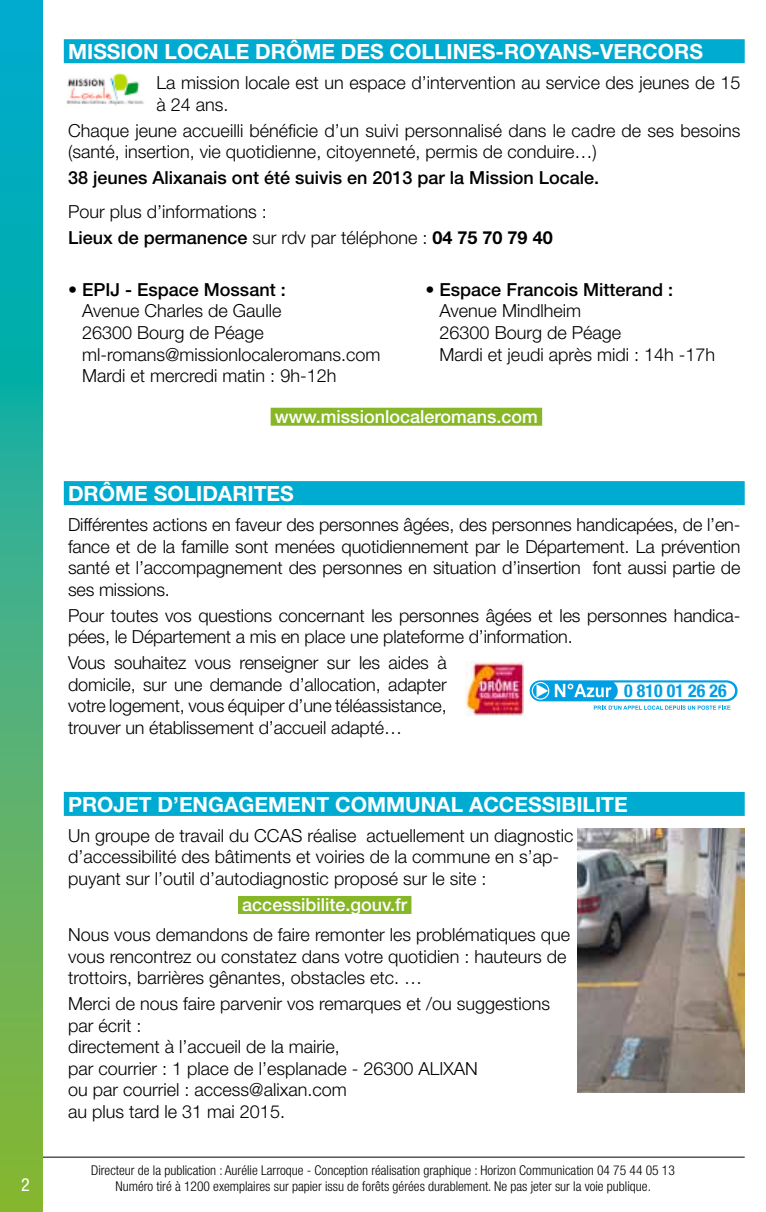
<style>
.page{position:relative;width:766px;height:1212px;background:#fff}
.page>*{position:absolute;margin:0;border:0;box-sizing:border-box;transform-origin:0 0}
.t1{font:700 21px "Helvetica Neue";color:#fff}
.t2{font:300 18px/21.6px "Helvetica Neue";color:#000}
.t3{font:500 18px "Helvetica Neue";color:#000}
.t4{font:500 18px "Helvetica Neue";color:#fff}
.t5{font:condensed 18px "Helvetica Neue";color:#fff}
.t6{font:700 condensed 17.85px "Helvetica Neue";color:#009fe3}
.t7{font:300 condensed 13.5px/16.2px "Helvetica Neue";color:#000;text-align:center}
.s1{font-weight:500}
.s2{font-weight:700}
</style>
<div class="page">
<hr style="left:21px;top:1157px;width:723px;height:1px;background:#000">
<div style="left:64px;top:39px;width:680px;height:24px;background:#00abd2"></div>
<div style="left:64px;top:481px;width:680px;height:24px;background:#00abd2"></div>
<div style="left:64px;top:792px;width:680px;height:24px;background:#00abd2"></div>
<div style="left:238px;top:896px;width:173px;height:18px;background:#87b726"></div>
<img style="left:66px;top:73px;width:78px;height:33px">
<img style="left:465px;top:661px;width:58px;height:54px">
<svg style="left:529px;top:680px;width:208px;height:30px"></svg>
<img style="left:577px;top:829px;width:167px;height:263px">
<div style="left:270px;top:408px;width:272px;height:18px;background:#87b726"></div>
<svg style="left:0;top:0;width:43px;height:1212px;background:#3cb085"></svg>
<p class="t5" style="left:21px;top:1174px;width:10px">2</p>
<p class="t1" style="left:68px;top:38px;width:336px">MISSION LOCALE DRÔME DES COLLINES</p>
<p class="t1" style="left:495px;top:38px;width:68px">-ROYANS</p>
<p class="t1" style="left:591px;top:38px;width:112px">-VERCO RS</p>
<p class="t2" style="left:156px;top:71px;width:585px">La mission locale est un espace d’intervention au service des jeunes de 15 à 24 ans.</p>
<p class="t2" style="left:68px;top:119px;width:673px">Chaque jeune accueilli bénéficie d’un suivi personnalisé dans le cadre de ses besoins (santé, insertion, vie quotidienne, citoyenneté, permis de conduire…)</p>
<p class="t3" style="left:68px;top:167px;width:532px">38 jeunes Alixanais ont été suivis en 2013 par la Mission Locale.</p>
<p class="t2" style="left:68px;top:199px;width:486px;line-height:25.8px">Pour plus d’informations :<br><span class="s1">Lieux de permanence</span> sur rdv par téléphone : <span class="s2">04 75 70 79 40</span></p>
<p class="t3" style="left:68px;top:279px;width:219px">• epij - Espace Mossant :</p>
<p class="t2" style="left:82px;top:300px;width:300px">Avenue Charles de Gaulle<br>26300 Bourg de Péage ml-romans@missionlocaleromans.com<br>Mardi et mercredi matin : 9h-12h</p>
<p class="t3" style="left:425px;top:279px;width:249px">• Espace Francois Mitterand :</p>
<p class="t2" style="left:439px;top:300px;width:277px">Avenue Mindlheim<br>26300 Bourg de Péage<br>Mardi et jeudi après midi : 14h -17h</p>
<p class="t4" style="left:275px;top:405px;width:264px">www.missionlocaleromans.com</p>
<p class="t1" style="left:68px;top:480px;width:227px">DRÔME SOLIDARITES</p>
<p class="t2" style="left:68px;top:513px;width:673px;text-align:justify">Différentes actions en faveur des personnes âgées, des personnes handicapées, de l’en&shy;fance et de la famille sont menées quotidiennement par le Département. La prévention santé et l’accompagnement des personnes en situation d’insertion font aussi partie de ses missions.</p>
<p class="t2" style="left:68px;top:604px;width:673px">Pour toutes vos questions concernant les personnes âgées et les personnes handica&shy;pées, le Département a mis en place une plateforme d’information.</p>
<p class="t2" style="left:68px;top:651px;width:380px;text-align:justify">Vous souhaitez vous renseigner sur les aides à domicile, sur une demande d’allocation, adapter votre logement, vous équiper d’une téléassistance, trouver un établissement d’accueil adapté…</p>
<p class="t6" style="left:624px;top:680px;width:104px">0 810 01 26 26</p>
<p class="t1" style="left:68px;top:791px;width:561px">PROJET D’ENGAGEMENT COMMUNAL ACCESSIBILITE</p>
<p class="t2" style="left:68px;top:824px;width:507px">Un groupe de travail du CCAS réalise actuellement un diagnostic d’accessibilité des bâtiments et voiries de la commune en s’ap&shy;puyant sur l’outil d’autodiagnostic proposé sur le site :</p>
<p class="t4" style="left:242px;top:894px;width:166px">accessibilite.gouv.fr</p>
<p class="t2" style="left:68px;top:923px;width:503px">Nous vous demandons de faire remonter les problématiques que vous rencontrez ou constatez dans votre quotidien : hauteurs de trottoirs, barrières gênantes, obstacles etc. …</p>
<p class="t2" style="left:68px;top:992px;width:483px">Merci de nous faire parvenir vos remarques et /ou suggestions par écrit :<br>directement à l’accueil de la mairie,<br>par courrier : 1 place de l’esplanade - 26300 ALIXAN<br>ou par courriel : access@alixan.com<br>au plus tard le 31 mai 2015.</p>
<p class="t7" style="left:91px;top:1161px;width:585px">Directeur de la publication : Aurélie Larroque - Conception réalisation graphique : Horizon Communication 04 75 44 05 13<br>Numéro tiré à 1200 exemplaires sur papier issu de forêts gérées durablement. Ne pas jeter sur la voie publique.</p>
</div>
